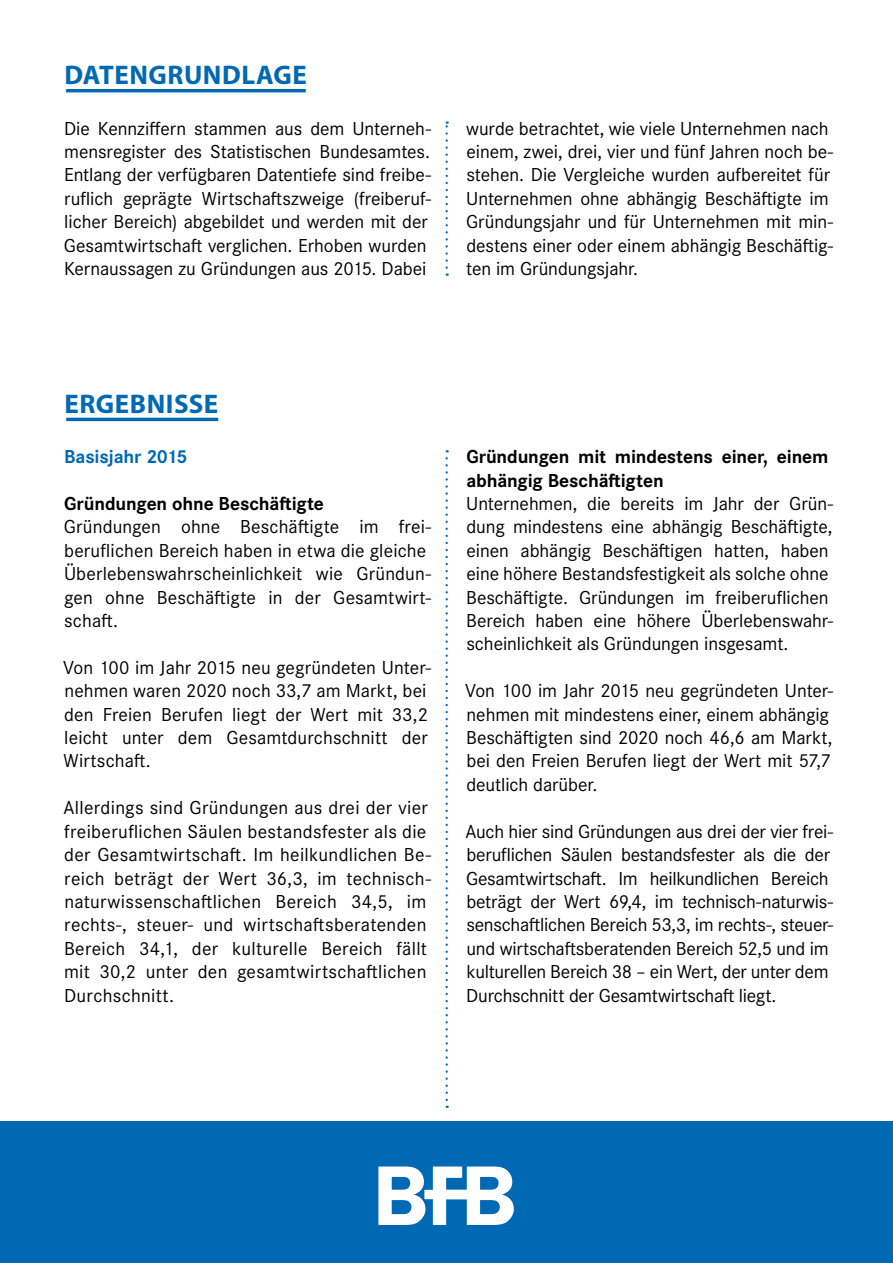
<style>
.page{position:relative;width:893px;height:1263px;background:#fff}
.page>*{position:absolute;margin:0;border:0;box-sizing:border-box;transform-origin:0 0}
.t1{font:700 27px "Myriad Pro";letter-spacing:.02em;color:#0069b4}
.t2{font:19.5px/23.4px "Corporate S Pro";letter-spacing:-.005em;color:#000}
.t3{font:19.5px/23.4px "Corporate S Pro";letter-spacing:.015em;color:#000}
.t4{font:700 19.5px/23.4px "Corporate S Pro";letter-spacing:-.005em;color:#000}
.t5{font:700 19.5px "Corporate S Pro";letter-spacing:-.01em;color:#0069b4}
</style>
<div class="page">
<hr style="left:66px;top:89px;width:240px;height:3px;background:#0069b4">
<hr style="left:66px;top:418px;width:152px;height:3px;background:#0069b4">
<svg style="left:446px;top:450px;width:2px;height:650px"></svg>
<svg style="left:446px;top:121px;width:2px;height:155px"></svg>
<div style="left:0;top:1122px;width:893px;height:141px;background:#0069b4"></div>
<svg style="left:378px;top:1166px;width:136px;height:59px"></svg>
<h1 class="t1" style="left:64px;top:57px;width:244px">DATENGRUNDLAGE</h1>
<p class="t2" style="left:64px;top:115px;width:369px">Die Kennziffern stammen aus dem Unterneh&shy;mensregister des Statistischen Bundesamtes.<br>Entlang der verfügbaren Datentiefe sind freibe&shy;ruflich geprägte Wirtschaftszweige (freiberuf&shy;licher Bereich) abgebildet und werden mit der Gesamtwirtschaft verglichen. Erhoben wurden Kernaussagen zu Gründungen aus 2015. Dabei</p>
<p class="t2" style="left:466px;top:115px;width:369px">wurde betrachtet, wie viele Unternehmen nach einem, zwei, drei, vier und fünf Jahren noch be&shy;stehen. Die Vergleiche wurden aufbereitet für Unternehmen ohne abhängig Beschäftigte im Gründungsjahr und für Unternehmen mit min&shy;destens einer oder einem abhängig Beschäftig&shy;ten im Gründungsjahr.</p>
<h1 class="t1" style="left:64px;top:386px;width:155px">ERGEBNISSE</h1>
<p class="t5" style="left:64px;top:441px;width:125px">Basisjahr 2015</p>
<p class="t4" style="left:64px;top:490px;width:261px">Gründungen ohne Beschäftigte</p>
<p class="t2" style="left:64px;top:514px;width:369px">Gründungen ohne Beschäftigte im frei&shy;beruflichen Bereich haben in etwa die gleiche Überlebenswahrscheinlichkeit wie Gründun&shy;gen ohne Beschäftigte in der Gesamtwirt&shy;schaft.</p>
<p class="t2" style="left:63px;top:654px;width:369px">Von 100 im Jahr 2015 neu gegründeten Unter&shy;nehmen waren 2020 noch 33,7 am Markt, bei den Freien Berufen liegt der Wert mit 33,2 leicht unter dem Gesamtdurchschnitt der Wirtschaft.</p>
<p class="t3" style="left:63px;top:795px;width:369px">Allerdings sind Gründungen aus drei der vier freiberuflichen Säulen bestandsfester als die der Gesamtwirtschaft. Im heilkundlichen Be&shy;reich beträgt der Wert 36,3, im technisch&shy;naturwissenschaftlichen Bereich 34,5, im rechts-, steuer- und wirtschaftsberatenden Bereich 34,1, der kulturelle Bereich fällt mit 30,2 unter den gesamtwirtschaftlichen Durchschnitt.</p>
<p class="t4" style="left:466px;top:443px;width:364px">Gründungen mit mindestens einer, einem abhängig Beschäftigten</p>
<p class="t2" style="left:466px;top:490px;width:368px">Unternehmen, die bereits im Jahr der Grün&shy;dung mindestens eine abhängig Beschäftigte, einen abhängig Beschäftigen hatten, haben eine höhere Bestandsfestigkeit als solche ohne Beschäftigte. Gründungen im freiberuflichen Bereich haben eine höhere Überlebenswahr&shy;scheinlichkeit als Gründungen insgesamt.</p>
<p class="t2" style="left:465px;top:678px;width:369px">Von 100 im Jahr 2015 neu gegründeten Unter&shy;nehmen mit mindestens einer, einem abhängig Beschäftigten sind 2020 noch 46,6 am Markt, bei den Freien Berufen liegt der Wert mit 57,7 deutlich darüber.</p>
<p class="t2" style="left:466px;top:818px;width:369px">Auch hier sind Gründungen aus drei der vier frei&shy;beruflichen Säulen bestandsfester als die der Gesamtwirtschaft. Im heilkundlichen Bereich beträgt der Wert 69,4, im technisch-naturwis&shy;senschaftlichen Bereich 53,3, im rechts-, steuer&shy;und wirtschaftsberatenden Bereich 52,5 und im kulturellen Bereich 38 – ein Wert, der unter dem Durchschnitt der Gesamtwirtschaft liegt.</p>
</div>
